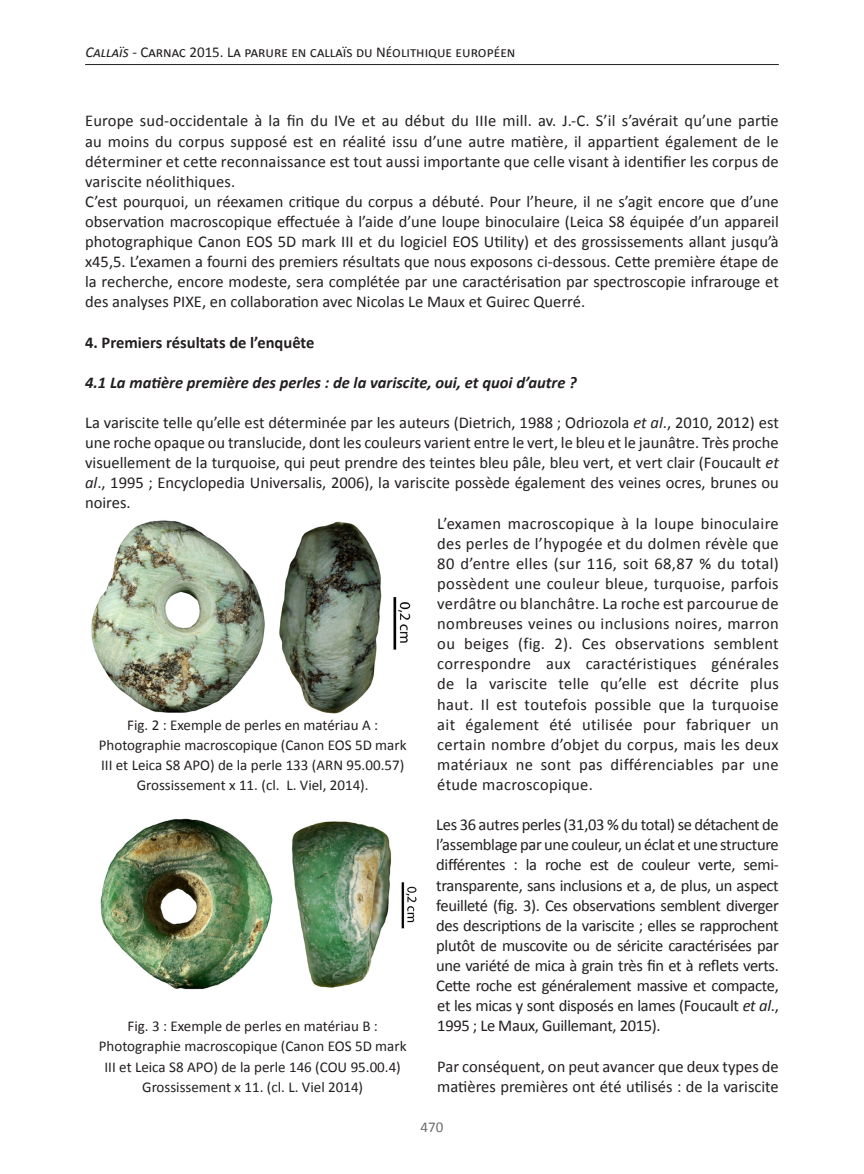
<style>
.page{position:relative;width:864px;height:1174px;background:#fff}
.page>*{position:absolute;margin:0;border:0;box-sizing:border-box;transform-origin:0 0}
.t1{font:16.5px/20.1px "Calibri";color:#231f20;text-align:justify}
.t2{font:italic 700 16.5px "Calibri";color:#231f20}
.t3{font:700 16.5px "Calibri";color:#231f20}
.t4{font:15px/20.1px "Calibri";color:#231f20;text-align:center}
.t5{font:15px "Calibri";color:#6c6d70}
.s1{font-style:italic}
</style>
<div class="page">
<hr style="left:85px;top:64px;width:693px;height:1px;background:#231f20">
<img style="left:91px;top:520px;width:320px;height:194px">
<img style="left:100px;top:818px;width:316px;height:172px">
<p class="t4" style="left:85px;top:42px;width:431px"><span class="s1">Callaïs</span> - Carnac 2015. La parure en callaïs du Néolithique européen</p>
<p class="t1" style="left:85px;top:111px;width:694px">Europe sud-occidentale à la fin du IVe et au début du IIIe mill. av. J.-C. S’il s’avérait qu’une partie au moins du corpus supposé est en réalité issu d’une autre matière, il appartient également de le déterminer et cette reconnaissance est tout aussi importante que celle visant à identifier les corpus de variscite néolithiques.</p>
<p class="t1" style="left:85px;top:191px;width:695px">C’est pourquoi, un réexamen critique du corpus a débuté. Pour l’heure, il ne s’agit encore que d’une observation macroscopique effectuée à l’aide d’une loupe binoculaire (Leica S8 équipée d’un appareil photographique Canon EOS 5D mark III et du logiciel EOS Utility) et des grossissements allant jusqu’à x45,5. L’examen a fourni des premiers résultats que nous exposons ci-dessous. Cette première étape de la recherche, encore modeste, sera complétée par une caractérisation par spectroscopie infrarouge et des analyses PIXE, en collaboration avec Nicolas Le Maux et Guirec Querré.</p>
<p class="t3" style="left:85px;top:331px;width:231px">4. Premiers résultats de l’enquête</p>
<p class="t2" style="left:85px;top:372px;width:493px">4.1 La matière première des perles : de la variscite, oui, et quoi d’autre ?</p>
<p class="t1" style="left:85px;top:412px;width:695px">La variscite telle qu’elle est déterminée par les auteurs (Dietrich, 1988 ; Odriozola <span class="s1">et al</span>., 2010, 2012) est une roche opaque ou translucide, dont les couleurs varient entre le vert, le bleu et le jaunâtre. Très proche visuellement de la turquoise, qui peut prendre des teintes bleu pâle, bleu vert, et vert clair (Foucault <span class="s1">et al</span>., 1995 ; Encyclopedia Universalis, 2006), la variscite possède également des veines ocres, brunes ou noires.</p>
<p class="t1" style="left:437px;top:513px;width:343px">L’examen macroscopique à la loupe binoculaire des perles de l’hypogée et du dolmen révèle que 80 d’entre elles (sur 116, soit 68,87 % du total) possèdent une couleur bleue, turquoise, parfois verdâtre ou blanchâtre. La roche est parcourue de nombreuses veines ou inclusions noires, marron ou beiges (fig. 2). Ces observations semblent correspondre aux caractéristiques générales de la variscite telle qu’elle est décrite plus haut. Il est toutefois possible que la turquoise ait également été utilisée pour fabriquer un certain nombre d’objet du corpus, mais les deux matériaux ne sont pas différenciables par une étude macroscopique.</p>
<p class="t1" style="left:436px;top:814px;width:344px">Les 36 autres perles (31,03 % du total) se détachent de l’assemblage par une couleur, un éclat et une structure différentes : la roche est de couleur verte, semi&shy;transparente, sans inclusions et a, de plus, un aspect feuilleté (fig. 3). Ces observations semblent diverger des descriptions de la variscite ; elles se rapprochent plutôt de muscovite ou de séricite caractérisées par une variété de mica à grain très fin et à reflets verts.<br>Cette roche est généralement massive et compacte, et les micas y sont disposés en lames (Foucault <span class="s1">et al</span>., 1995 ; Le Maux, Guillemant, 2015).</p>
<p class="t1" style="left:437px;top:1056px;width:343px">Par conséquent, on peut avancer que deux types de matières premières ont été utilisés : de la variscite</p>
<p class="t4" style="left:99px;top:714px;width:309px">Fig. 2 : Exemple de perles en matériau A :<br>Photographie macroscopique (Canon EOS 5D mark III et Leica S8 APO) de la perle 133 (ARN 95.00.57)<br>Grossissement x 11. (cl. L. Viel, 2014).</p>
<p class="t4" style="left:99px;top:1016px;width:309px">Fig. 3 : Exemple de perles en matériau B :<br>Photographie macroscopique (Canon EOS 5D mark III et Leica S8 APO) de la perle 146 (COU 95.00.4)<br>Grossissement x 11. (cl. L. Viel 2014)</p>
<p class="t5" style="left:420px;top:1117px;width:24px">470</p>
</div>
